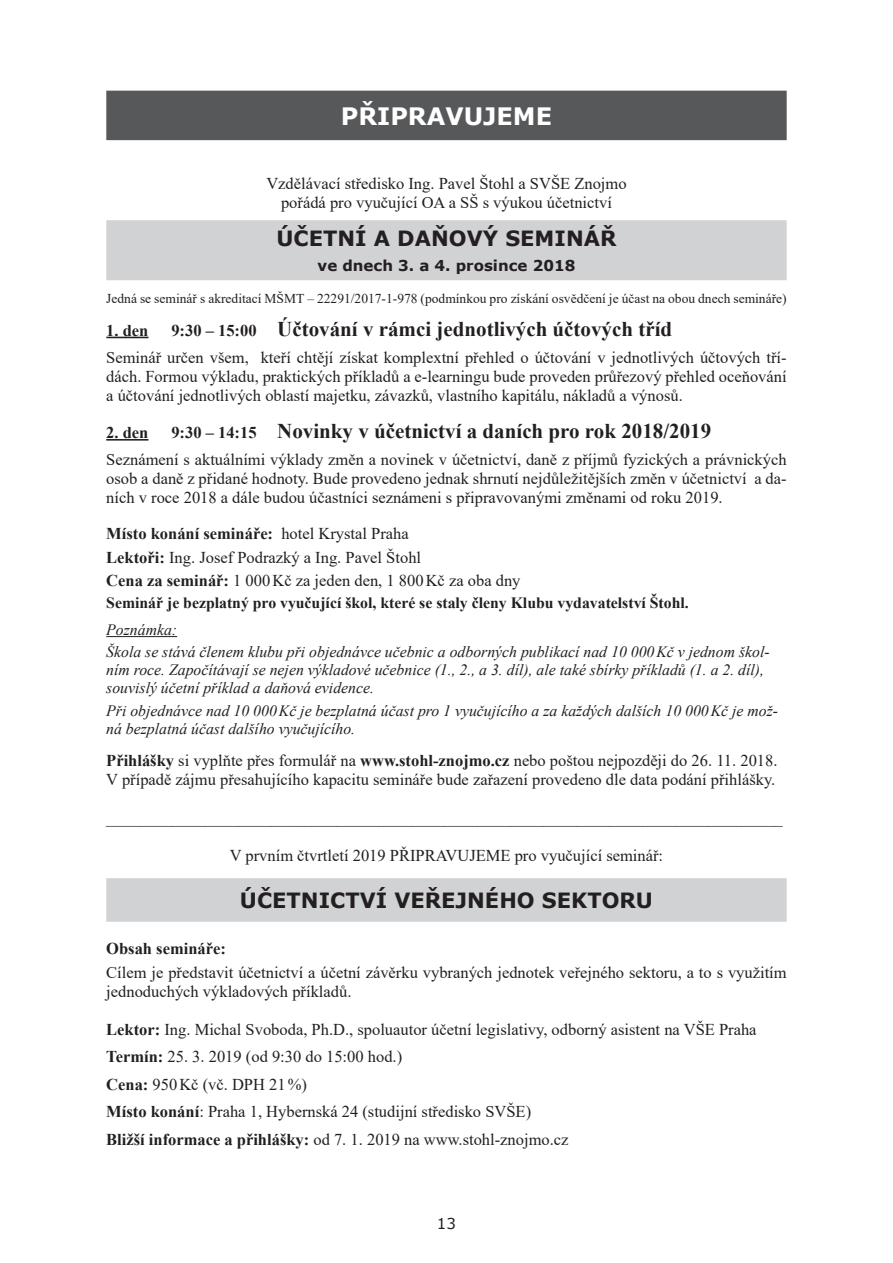
<style>
.page{position:relative;width:893px;height:1263px;background:#fff}
.page>*{position:absolute;margin:0;border:0;box-sizing:border-box;transform-origin:0 0}
.t1{font:700 24px "Verdana";color:#fff}
.t2{font:700 21px "Times New Roman";color:#231f20}
.t3{font:700 21px "Verdana";color:#231f20}
.t4{font:16.5px/18.9px "Times New Roman";color:#231f20}
.t5{font:700 16.5px "Times New Roman";color:#231f20}
.t6{font:italic 15.75px/18.1px "Times New Roman";color:#231f20}
.t7{font:700 15.75px "Times New Roman";color:#231f20}
.t8{font:700 15px "Verdana";color:#231f20}
.t9{font:15px "Verdana";color:#231f20}
.t10{font:13.5px "Times New Roman";color:#231f20}
.s1{font-size:16.5px}
.s2{font-weight:700}
</style>
<div class="page">
<div style="left:106px;top:91px;width:681px;height:49px;background:#57585a"></div>
<div style="left:106px;top:220px;width:681px;height:60px;background:#d1d2d4"></div>
<hr style="left:106px;top:337px;width:42px;height:1px;background:#231f20">
<hr style="left:106px;top:439px;width:42px;height:2px;background:#231f20">
<hr style="left:106px;top:636px;width:71px;height:1px;background:#231f20">
<div style="left:106px;top:878px;width:681px;height:44px;background:#d1d2d4"></div>
<h1 class="t1" style="left:341px;top:99px;width:213px">PŘIPRAVUJEME</h1>
<p class="t4" style="left:266px;top:173px;width:362px;text-align:center">Vzdělávací středisko Ing. Pavel Štohl a SVŠE Znojmo pořádá pro vyučující OA a SŠ s výukou účetnictví</p>
<p class="t3" style="left:276px;top:224px;width:342px">ÚČETNÍ A DAŇOVÝ SEMINÁŘ</p>
<p class="t8" style="left:318px;top:255px;width:259px">ve dnech 3. a 4. prosince 2018</p>
<p class="t10" style="left:106px;top:289px;width:682px">Jedná se seminář s akreditací MŠMT – 22291/2017-1-978 (podmínkou pro získání osvědčení je účast na obou dnech semináře)</p>
<p class="t5" style="left:106px;top:318px;width:44px">1. den</p>
<p class="t2" style="left:171px;top:313px;width:502px"><span class="s1">9:30 – 15:00</span> Účtování v rámci jednotlivých účtových tříd</p>
<p class="t4" style="left:106px;top:348px;width:682px;text-align:justify">Seminář určen všem, kteří chtějí získat komplextní přehled o účtování v jednotlivých účtových tří&shy;dách. Formou výkladu, praktických příkladů a e-learningu bude proveden průřezový přehled oceňování a účtování jednotlivých oblastí majetku, závazků, vlastního kapitálu, nákladů a výnosů.</p>
<p class="t5" style="left:106px;top:421px;width:44px">2. den</p>
<p class="t2" style="left:171px;top:416px;width:541px"><span class="s1">9:30 – 14:15</span> Novinky v účetnictví a daních pro rok 2018/2019</p>
<p class="t4" style="left:106px;top:450px;width:682px;text-align:justify">Seznámení s aktuálními výklady změn a novinek v účetnictví, daně z příjmů fyzických a právnických osob a daně z přidané hodnoty. Bude provedeno jednak shrnutí nejdůležitějších změn v účetnictví a da&shy;ních v roce 2018 a dále budou účastníci seznámeni s připravovanými změnami od roku 2019.</p>
<p class="t4" style="left:106px;top:522px;width:416px;line-height:23.2px"><span class="s2">Místo konání semináře:</span> hotel Krystal Praha<br><span class="s2">Lektoři:</span> Ing. Josef Podrazký a Ing. Pavel Štohl<br><span class="s2">Cena za seminář:</span> 1 000Kč za jeden den, 1 800Kč za oba dny</p>
<p class="t7" style="left:106px;top:592px;width:584px">Seminář je bezplatný pro vyučující škol, které se staly členy Klubu vydavatelství Štohl.</p>
<p class="t6" style="left:106px;top:618px;width:665px;line-height:22.4px">Poznámka:<br>Škola se stává členem klubu při objednávce učebnic a odborných publikací nad 10 000Kč v jednom škol-</p>
<p class="t6" style="left:106px;top:661px;width:659px">ním roce. Započítávají se nejen výkladové učebnice (1., 2., a 3. díl), ale také sbírky příkladů (1. a 2. díl), souvislý účetní příklad a daňová evidence.</p>
<p class="t6" style="left:106px;top:701px;width:673px">Při objednávce nad 10 000Kč je bezplatná účast pro 1 vyučujícího a za každých dalších 10 000Kč je mož&shy;ná bezplatná účast dalšího vyučujícího.</p>
<p class="t4" style="left:106px;top:750px;width:673px"><span class="s2">Přihlášky</span> si vyplňte přes formulář na <span class="s2">www.stohl-znojmo.cz</span> nebo poštou nejpozději do 26. 11. 2018.<br>V případě zájmu přesahujícího kapacitu semináře bude zařazení provedeno dle data podání přihlášky.</p>
<p class="t4" style="left:106px;top:807px;width:678px">__________________________________________________________________________________</p>
<p class="t4" style="left:230px;top:845px;width:435px">V prvním čtvrtletí 2019 PŘIPRAVUJEME pro vyučující seminář:</p>
<p class="t3" style="left:240px;top:885px;width:415px">ÚČETNICTVÍ VEŘEJNÉHO SEKTORU</p>
<p class="t5" style="left:106px;top:937px;width:121px">Obsah semináře:</p>
<p class="t4" style="left:106px;top:962px;width:682px">Cílem je představit účetnictví a účetní závěrku vybraných jednotek veřejného sektoru, a to s využitím jednoduchých výkladových příkladů.</p>
<p class="t4" style="left:106px;top:1015px;width:652px;line-height:27.5px"><span class="s2">Lektor:</span> Ing. Michal Svoboda, Ph.D., spoluautor účetní legislativy, odborný asistent na VŠE Praha <span class="s2">Termín:</span> 25. 3. 2019 (od 9:30 do 15:00 hod.)<br><span class="s2">Cena:</span> 950Kč (vč. DPH 21%)<br><span class="s2">Místo konání</span>: Praha 1, Hybernská 24 (studijní středisko SVŠE)<br><span class="s2">Bližší informace a přihlášky:</span> od 7. 1. 2019 na www.stohl-znojmo.cz</p>
<p class="t9" style="left:437px;top:1213px;width:21px">13</p>
</div>
